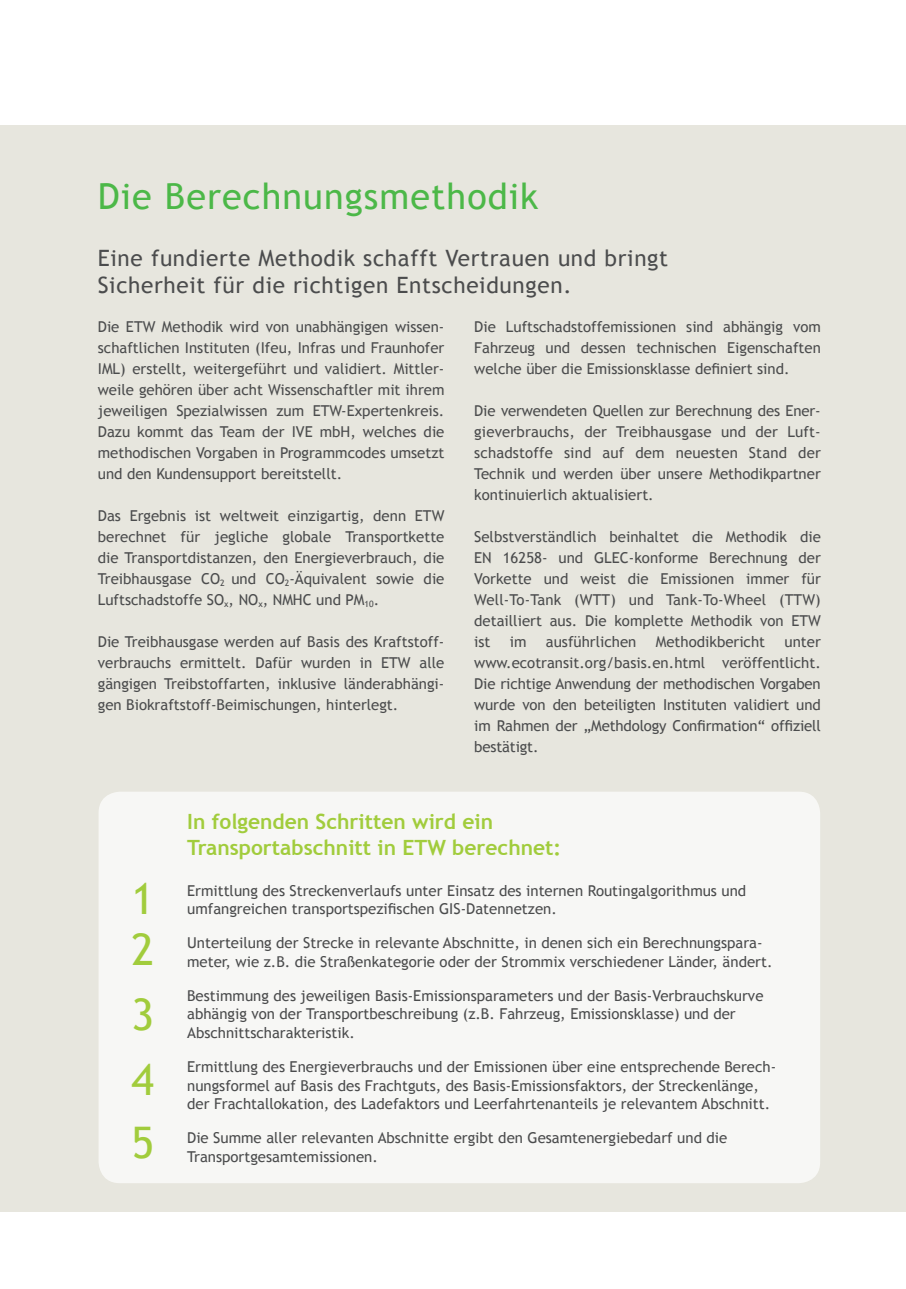
<style>
.page{position:relative;width:906px;height:1289px;background:#fff}
.page>*{position:absolute;margin:0;border:0;box-sizing:border-box;transform-origin:0 0}
.t1{font:43.5px "Trebuchet MS";color:#a1cc3c}
.t2{font:36px "Trebuchet MS";letter-spacing:.03em;color:#4cb848}
.MS_Seitenzahl_links{font:22.5px/27px "Trebuchet MS";letter-spacing:.03em;color:#4b4c4d}
.t3{font:700 21px/25.5px "Trebuchet MS";color:#a1cc3c}
.t4{font:15px/21px "Trebuchet MS";color:#4b4c4d;text-align:justify}
</style>
<div class="page">
<div style="left:0;top:125px;width:906px;height:1087px;background:#e7e6de"></div>
<div style="left:99px;top:791px;width:721px;height:392px;background:#f7f7f5;border-radius:21px"></div>
<p class="t2" style="left:98px;top:175px;width:442px">Die Berechnungsmethodik</p>
<p class="MS_Seitenzahl_links" style="left:98px;top:245px;width:572px">Eine fundierte Methodik schafft Vertrauen und bringt<br>Sicherheit für die richtigen Entscheidungen.</p>
<p class="t4" style="left:98px;top:316px;width:348px">Die ETW Methodik wird von unabhängigen wissen&shy;schaftlichen Instituten (Ifeu, Infras und Fraunhofer IML) erstellt, weitergeführt und validiert. Mittler&shy;weile gehören über acht Wissenschaftler mit ihrem jeweiligen Spezialwissen zum ETW-Expertenkreis.<br>Dazu kommt das Team der IVE mbH, welches die methodischen Vorgaben in Programmcodes umsetzt und den Kundensupport bereitstellt.</p>
<p class="t4" style="left:98px;top:505px;width:348px">Das Ergebnis ist weltweit einzigartig, denn ETW berechnet für jegliche globale Transportkette die Transportdistanzen, den Energieverbrauch, die Treibhausgase CO<sub>2</sub> und CO<sub>2</sub>-Äquivalent sowie die Luftschadstoffe SO<sub>x</sub>, NO<sub>x</sub>, NMHC und PM<sub>10</sub>.</p>
<p class="t4" style="left:98px;top:631px;width:348px">Die Treibhausgase werden auf Basis des Kraftstoff&shy;verbrauchs ermittelt. Dafür wurden in ETW alle gängigen Treibstoffarten, inklusive länderabhängi&shy;gen Biokraftstoff-Beimischungen, hinterlegt.</p>
<p class="t4" style="left:474px;top:316px;width:348px">Die Luftschadstoffemissionen sind abhängig vom Fahrzeug und dessen technischen Eigenschaften welche über die Emissionsklasse definiert sind.</p>
<p class="t4" style="left:474px;top:400px;width:348px">Die verwendeten Quellen zur Berechnung des Ener&shy;gieverbrauchs, der Treibhausgase und der Luft&shy;schadstoffe sind auf dem neuesten Stand der Technik und werden über unsere Methodikpartner kontinuierlich aktualisiert.</p>
<p class="t4" style="left:474px;top:526px;width:348px">Selbstverständlich beinhaltet die Methodik die EN 16258- und GLEC-konforme Berechnung der Vorkette und weist die Emissionen immer für Well-To-Tank (WTT) und Tank-To-Wheel (TTW) detailliert aus. Die komplette Methodik von ETW ist</p>
<p class="t4" style="left:510px;top:631px;width:18px">im</p>
<p class="t4" style="left:546px;top:631px;width:92px">ausführlichen</p>
<p class="t4" style="left:656px;top:631px;width:111px">Methodikbericht</p>
<p class="t4" style="left:474px;top:631px;width:348px;text-indent:310px">unter www.ecotransit.org/basis.en.html veröffentlicht.<br>Die richtige Anwendung der methodischen Vorgaben wurde von den beteiligten Instituten validiert und im Rahmen der „Methdology Confirmation“ offiziell bestätigt.</p>
<p class="t1" style="left:131px;top:873px;width:24px">1</p>
<p class="t1" style="left:131px;top:924px;width:24px">2</p>
<p class="t1" style="left:131px;top:989px;width:24px">3</p>
<p class="t1" style="left:131px;top:1054px;width:24px">4</p>
<p class="t1" style="left:131px;top:1116px;width:24px">5</p>
<p class="t3" style="left:187px;top:809px;width:376px">In folgenden Schritten wird ein<br>Transportabschnitt in ETW berechnet:</p>
<p class="t4" style="left:187px;top:881px;width:560px;line-height:18.8px">Ermittlung des Streckenverlaufs unter Einsatz des internen Routingalgorithmus und umfangreichen transportspezifischen GIS-Datennetzen.</p>
<p class="t4" style="left:187px;top:933px;width:587px;line-height:18.8px">Unterteilung der Strecke in relevante Abschnitte, in denen sich ein Berechnungspara&shy;meter, wie z.B. die Straßenkategorie oder der Strommix verschiedener Länder, ändert.</p>
<p class="t4" style="left:187px;top:986px;width:578px;line-height:18.8px;text-align:left">Bestimmung des jeweiligen Basis-Emissionsparameters und der Basis-Verbrauchskurve abhängig von der Transportbeschreibung (z.B. Fahrzeug, Emissionsklasse) und der<br>Abschnittscharakteristik.</p>
<p class="t4" style="left:187px;top:1057px;width:591px;line-height:18.8px;text-align:left">Ermittlung des Energieverbrauchs und der Emissionen über eine entsprechende Berech&shy;nungsformel auf Basis des Frachtguts, des Basis-Emissionsfaktors, der Streckenlänge, der Frachtallokation, des Ladefaktors und Leerfahrtenanteils je relevantem Abschnitt.</p>
<p class="t4" style="left:187px;top:1127px;width:542px">Die Summe aller relevanten Abschnitte ergibt den Gesamtenergiebedarf und die</p>
<p class="t4" style="left:187px;top:1146px;width:192px">Transportgesamtemissionen.</p>
</div>
